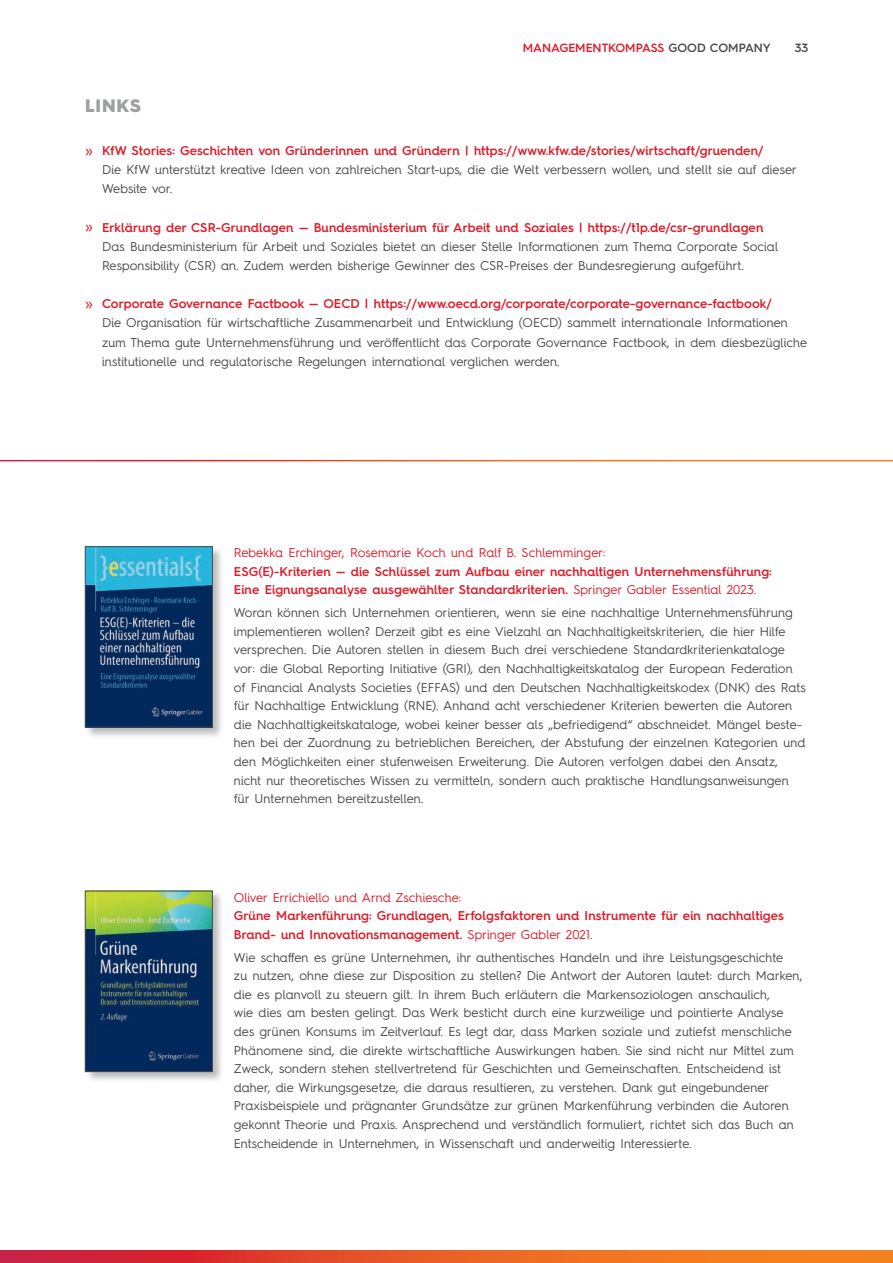
<style>
.page{position:relative;width:893px;height:1263px;background:#fff}
.page>*{position:absolute;margin:0;border:0;box-sizing:border-box;transform-origin:0 0}
.Rubrik{font:900 18px "Hurme Geometric Sans 4";letter-spacing:.05em;color:#9d9fa2}
._06_Buch_Text{font:12.75px/18.6px "Hurme Geometric Sans 4";letter-spacing:.01em;color:#4b4c4d}
.www_Text{font:12.75px/19.2px "Hurme Geometric Sans 4";letter-spacing:.01em;color:#4b4c4d}
._05_Buch_Titel{font:600 12.75px/18.6px "Hurme Geometric Sans 4";letter-spacing:.01em;color:#da202d}
._04_Buch_Autor{font:12.75px "Hurme Geometric Sans 4";letter-spacing:.01em;color:#da202d}
.t1{font:600 12px "Hurme Geometric Sans 4";color:#da202d}
.t2{font:600 12px "Hurme Geometric Sans 4";color:#4b4c4d}
.s1{color:#4b4c4d}
.s2{font-family:"Meta OT Norm";font-weight:400;font-size:16.5px}
.s3{font-weight:400}
</style>
<div class="page">
<svg style="left:0;top:1250px;width:893px;height:13px;background:#e65629"></svg>
<div style="left:85px;top:546px;width:139px;height:193px;background:#231f20;opacity:.3"></div>
<img style="left:87px;top:548px;width:124px;height:177px">
<div style="left:85px;top:546px;width:128px;height:181px;border:1px solid #4b4c4d"></div>
<div style="left:84px;top:890px;width:140px;height:193px;background:#231f20;opacity:.3"></div>
<img style="left:87px;top:893px;width:124px;height:177px">
<div style="left:85px;top:891px;width:128px;height:181px;border:1px solid #4b4c4d"></div>
<svg style="left:0;top:459px;width:893px;height:3px;background:#f2aa94"></svg>
<p class="Rubrik" style="left:85px;top:93px;width:57px">LINKS</p>
<p class="t1" style="left:523px;top:40px;width:249px">MANAGEMENTKOMPASS <span class="s1">GOOD COMPANY</span></p>
<p class="t2" style="left:795px;top:40px;width:15px">33</p>
<p class="_05_Buch_Titel" style="left:85px;top:141px;width:680px"><span class="s2">»</span> KfW Stories: Geschichten von Gründerinnen und Gründern | https://www.kfw.de/stories/wirtschaft/gruenden/</p>
<p class="www_Text" style="left:102px;top:160px;width:696px">Die KfW unterstützt kreative Ideen von zahlreichen Start-ups, die die Welt verbessern wollen, und stellt sie auf dieser<br>Website vor.</p>
<p class="_05_Buch_Titel" style="left:85px;top:218px;width:680px"><span class="s2">»</span> Erklärung der CSR-Grundlagen — Bundesministerium für Arbeit und Soziales | https://t1p.de/csr-grundlagen</p>
<p class="www_Text" style="left:102px;top:236px;width:678px">Das Bundesministerium für Arbeit und Soziales bietet an dieser Stelle Informationen zum Thema Corporate Social<br>Responsibility (CSR) an. Zudem werden bisherige Gewinner des CSR-Preises der Bundesregierung aufgeführt.</p>
<p class="_05_Buch_Titel" style="left:85px;top:294px;width:689px"><span class="s2">»</span> Corporate Governance Factbook — OECD | https://www.oecd.org/corporate/corporate-governance-factbook/</p>
<p class="www_Text" style="left:102px;top:313px;width:706px">Die Organisation für wirtschaftliche Zusammenarbeit und Entwicklung (OECD) sammelt internationale Informationen zum Thema gute Unternehmensführung und veröffentlicht das Corporate Governance Factbook, in dem diesbezügliche institutionelle und regulatorische Regelungen international verglichen werden.</p>
<p class="_04_Buch_Autor" style="left:234px;top:544px;width:373px">Rebekka Erchinger, Rosemarie Koch und Ralf B. Schlemminger:</p>
<p class="_05_Buch_Titel" style="left:234px;top:562px;width:540px">ESG(E)-Kriterien — die Schlüssel zum Aufbau einer nachhaltigen Unternehmensführung:<br>Eine Eignungsanalyse ausgewählter Standardkriterien. <span class="s3">Springer Gabler Essential 2023.</span></p>
<p class="_06_Buch_Text" style="left:234px;top:603px;width:573px">Woran können sich Unternehmen orientieren, wenn sie eine nachhaltige Unternehmensführung implementieren wollen? Derzeit gibt es eine Vielzahl an Nachhaltigkeitskriterien, die hier Hilfe versprechen. Die Autoren stellen in diesem Buch drei verschiedene Standardkriterienkataloge vor: die Global Reporting Initiative (GRI), den Nachhaltigkeitskatalog der European Federation of Financial Analysts Societies (EFFAS) und den Deutschen Nachhaltigkeitskodex (DNK) des Rats für Nachhaltige Entwicklung (RNE). Anhand acht verschiedener Kriterien bewerten die Autoren die Nachhaltigkeitskataloge, wobei keiner besser als „befriedigend“ abschneidet. Mängel beste&shy;hen bei der Zuordnung zu betrieblichen Bereichen, der Abstufung der einzelnen Kategorien und den Möglichkeiten einer stufenweisen Erweiterung. Die Autoren verfolgen dabei den Ansatz, nicht nur theoretisches Wissen zu vermitteln, sondern auch praktische Handlungsanweisungen für Unternehmen bereitzustellen.</p>
<p class="_04_Buch_Autor" style="left:234px;top:888px;width:229px">Oliver Errichiello und Arnd Zschiesche:</p>
<p class="_05_Buch_Titel" style="left:234px;top:906px;width:551px">Grüne Markenführung: Grundlagen, Erfolgsfaktoren und Instrumente für ein nachhaltiges<br>Brand- und Innovationsmanagement. <span class="s3">Springer Gabler 2021.</span></p>
<p class="_06_Buch_Text" style="left:234px;top:947px;width:570px">Wie schaffen es grüne Unternehmen, ihr authentisches Handeln und ihre Leistungsgeschichte<br>zu nutzen, ohne diese zur Disposition zu stellen? Die Antwort der Autoren lautet: durch Marken, die es planvoll zu steuern gilt. In ihrem Buch erläutern die Markensoziologen anschaulich,<br>wie dies am besten gelingt. Das Werk besticht durch eine kurzweilige und pointierte Analyse des grünen Konsums im Zeitverlauf. Es legt dar, dass Marken soziale und zutiefst menschliche Phänomene sind, die direkte wirtschaftliche Auswirkungen haben. Sie sind nicht nur Mittel zum Zweck, sondern stehen stellvertretend für Geschichten und Gemeinschaften. Entscheidend ist daher, die Wirkungsgesetze, die daraus resultieren, zu verstehen. Dank gut eingebundener Praxisbeispiele und prägnanter Grundsätze zur grünen Markenführung verbinden die Autoren gekonnt Theorie und Praxis. Ansprechend und verständlich formuliert, richtet sich das Buch an Entscheidende in Unternehmen, in Wissenschaft und anderweitig Interessierte.</p>
</div>
